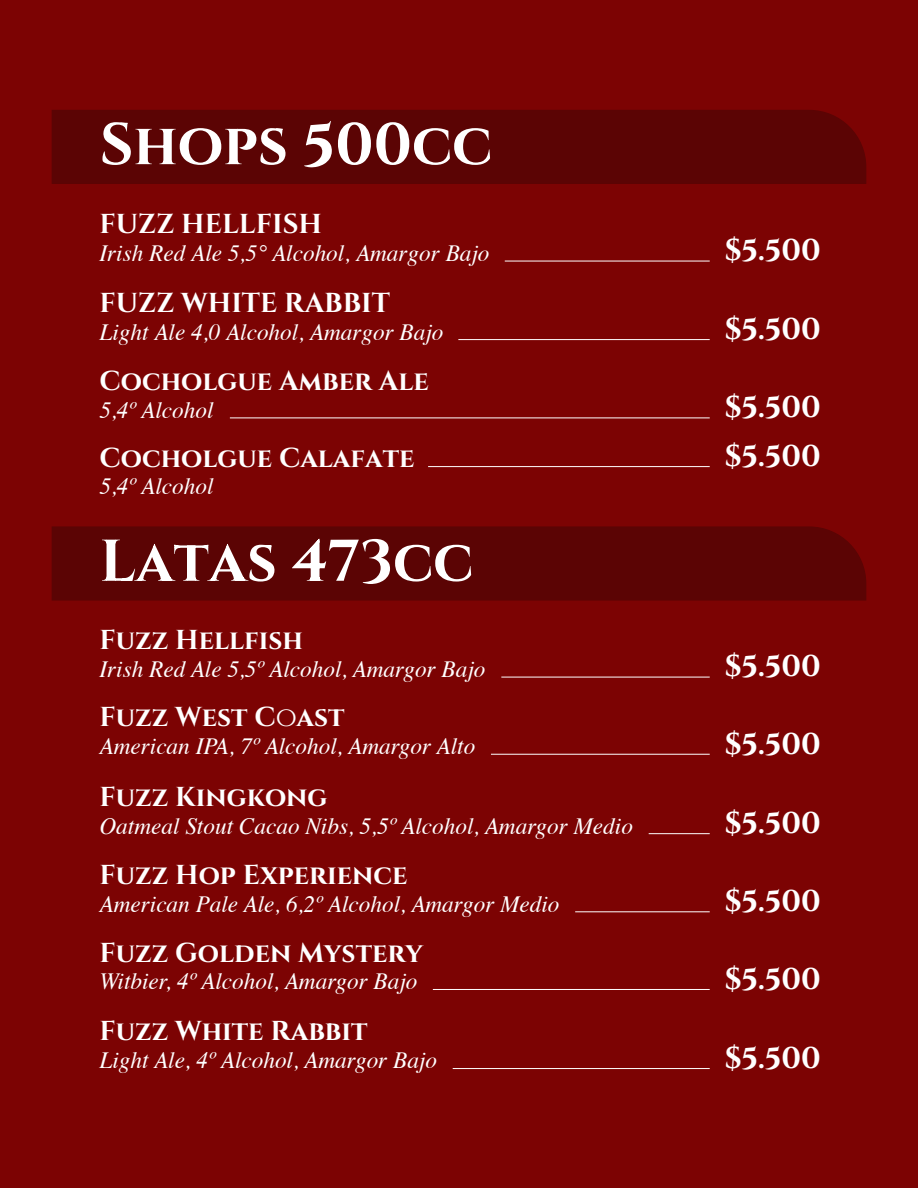
<style>
.page{position:relative;width:918px;height:1188px;background:#7c0303}
.page>*{position:absolute;margin:0;border:0;box-sizing:border-box;transform-origin:0 0}
.t1{font:700 58.8px "Cinzel";color:#fff}
.t2{font:700 30px "Cinzel";color:#fff}
.t3{font:700 27.3px "Cinzel";color:#fff}
.t4{font:italic 23.25px "Times";color:#fff}
.s1{font-weight:400}
</style>
<div class="page">
<hr style="left:505px;top:261px;width:205px;height:1px;background:#fff">
<hr style="left:458px;top:339px;width:252px;height:1px;background:#fff">
<hr style="left:230px;top:418px;width:480px;height:1px;background:#fff">
<hr style="left:428px;top:466px;width:282px;height:1px;background:#fff">
<div style="left:52px;top:110px;width:814px;height:74px;background:#5b0404"></div>
<hr style="left:501px;top:677px;width:209px;height:1px;background:#fff">
<hr style="left:491px;top:754px;width:219px;height:1px;background:#fff">
<hr style="left:649px;top:833px;width:61px;height:1px;background:#fff">
<hr style="left:575px;top:911px;width:135px;height:1px;background:#fff">
<hr style="left:433px;top:989px;width:277px;height:1px;background:#fff">
<hr style="left:453px;top:1068px;width:257px;height:1px;background:#fff">
<div style="left:52px;top:526px;width:814px;height:75px;background:#5b0404"></div>
<h1 class="t1" style="left:100px;top:107px;width:394px">Shops 500cc</h1>
<p class="t3" style="left:100px;top:206px;width:224px">FUZZ HELLFISH</p>
<p class="t4" style="left:100px;top:233px;width:392px">Irish Red Ale 5,5° Alcohol, Amargor Bajo</p>
<p class="t2" style="left:725px;top:231px;width:98px">$5.500</p>
<p class="t3" style="left:100px;top:285px;width:292px">FUZZ WHITE RABBIT</p>
<p class="t4" style="left:100px;top:312px;width:345px">Light Ale 4,0 Alcohol, Amargor Bajo</p>
<p class="t2" style="left:725px;top:310px;width:98px">$5.500</p>
<p class="t3" style="left:100px;top:363px;width:331px">Cocholgue Amber Ale</p>
<p class="t4" style="left:100px;top:390px;width:115px">5,4º Alcohol</p>
<p class="t2" style="left:725px;top:388px;width:98px">$5.500</p>
<p class="t3" style="left:100px;top:440px;width:317px">Cocholgue Calafate</p>
<p class="t4" style="left:100px;top:466px;width:115px">5,4º Alcohol</p>
<p class="t2" style="left:725px;top:437px;width:98px">$5.500</p>
<h1 class="t1" style="left:100px;top:523px;width:375px">Latas 473cc</h1>
<p class="t3" style="left:100px;top:623px;width:205px">Fuzz Hellfish</p>
<p class="t4" style="left:100px;top:649px;width:387px">Irish Red Ale 5,5º Alcohol, Amargor Bajo</p>
<p class="t2" style="left:725px;top:647px;width:98px">$5.500</p>
<p class="t3" style="left:100px;top:700px;width:247px">Fuzz West C<span class="s1">o</span>ast</p>
<p class="t4" style="left:100px;top:726px;width:377px">American IPA, 7º Alcohol, Amargor Alto</p>
<p class="t2" style="left:725px;top:724px;width:98px">$5.500</p>
<p class="t3" style="left:100px;top:779px;width:230px">Fuzz Kingkong</p>
<p class="t4" style="left:100px;top:806px;width:535px">Oatmeal Stout Cacao Nibs, 5,5º Alcohol, Amargor Medio</p>
<p class="t2" style="left:725px;top:804px;width:98px">$5.500</p>
<p class="t3" style="left:100px;top:857px;width:310px">Fuzz Hop Experience</p>
<p class="t4" style="left:100px;top:884px;width:462px">American Pale Ale, 6,2º Alcohol, Amargor Medio</p>
<p class="t2" style="left:725px;top:882px;width:98px">$5.500</p>
<p class="t3" style="left:100px;top:935px;width:325px">Fuzz Golden Mystery</p>
<p class="t4" style="left:100px;top:961px;width:319px">Witbier, 4º Alcohol, Amargor Bajo</p>
<p class="t2" style="left:725px;top:960px;width:98px">$5.500</p>
<p class="t3" style="left:100px;top:1014px;width:269px">Fuzz White Rabbit</p>
<p class="t4" style="left:100px;top:1040px;width:339px">Light Ale, 4º Alcohol, Amargor Bajo</p>
<p class="t2" style="left:725px;top:1039px;width:98px">$5.500</p>
</div>
